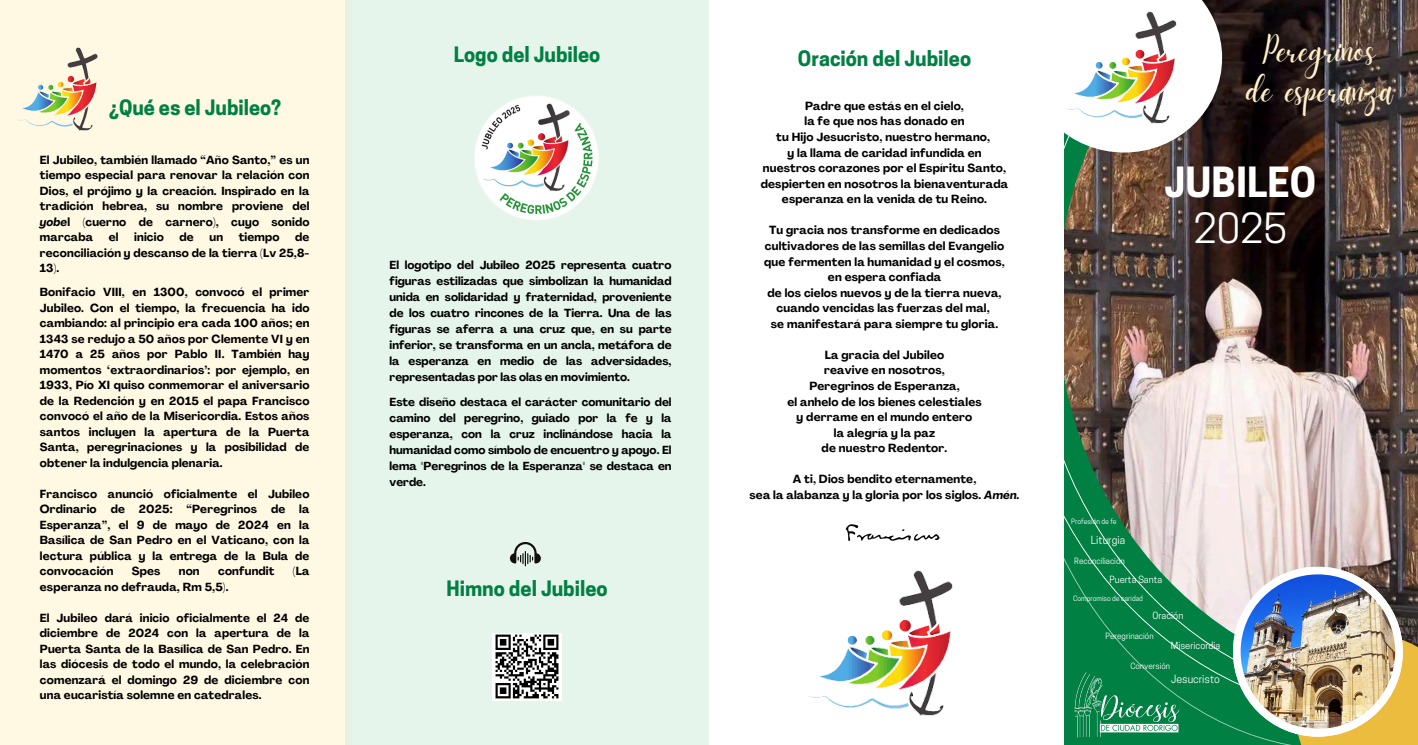
<style>
.page{position:relative;width:1418px;height:745px;background:#fff}
.page>*{position:absolute;margin:0;border:0;box-sizing:border-box;transform-origin:0 0}
.t1{font:700 39px/45.8px "Cooper Hewitt";color:#fff;text-align:center}
.t2{font:36.25px/40.2px "Daydream";color:#fff0c8;text-align:center}
.t3{font:700 20px "Cooper Hewitt";color:#008042}
.t4{font:700 19.88px "Cooper Hewitt";color:#008042}
.t5{font:700 11.62px/15.5px "Agrandir";letter-spacing:.015em;color:#000;text-align:center}
.t6{font:700 11.5px/15.5px "Agrandir";letter-spacing:.015em;color:#000;text-align:justify}
.t7{font:10.5px "Cooper Hewitt";color:#fff}
.t8{font:9.38px "Cooper Hewitt";color:#fff}
.t9{font:8.12px "Cooper Hewitt";color:#fff}
.t10{font:6.88px "Cooper Hewitt";color:#fff}
.s1{font-style:italic}
.s2{font-weight:400}
</style>
<div class="page">
<div style="left:0;top:0;width:352px;height:743px;background:#fff9e3"></div>
<img style="left:1064px;top:0;width:354px;height:690px">
<div style="left:1296px;top:635px;width:122px;height:109px;background:#ebbc3e"></div>
<svg style="left:1064px;top:0;width:158px;height:152px"></svg>
<img style="left:1064px;top:0;width:128px;height:140px">
<div style="left:345px;top:0;width:364px;height:744px;background:#e6f5eb"></div>
<img style="left:474px;top:96px;width:125px;height:124px">
<svg style="left:1233px;top:566px;width:169px;height:170px"></svg>
<img style="left:1240px;top:574px;width:155px;height:154px;border-radius:50%">
<svg style="left:510px;top:542px;width:31px;height:24px"></svg>
<img style="left:492px;top:633px;width:70px;height:67px">
<img style="left:845px;top:524px;width:95px;height:17px">
<img style="left:808px;top:570px;width:145px;height:146px">
<img style="left:16px;top:47px;width:82px;height:84px">
<img style="left:1064px;top:670px;width:120px;height:74px">
<h1 class="t4" style="left:109px;top:100px;width:173px">¿Qué es el Jubileo?</h1>
<h5 class="t6" style="left:40px;top:153px;width:271px">El Jubileo, también llamado “Año Santo,” es un tiempo especial para renovar la relación con Dios, el prójimo y la creación. Inspirado en la tradición hebrea, su nombre proviene del <span class="s1">yobe</span>l (cuerno de carnero), cuyo sonido marcaba</h5>
<h5 class="t6" style="left:109px;top:230px;width:11px">el</h5>
<h5 class="t6" style="left:134px;top:230px;width:31px">inicio</h5>
<h5 class="t6" style="left:180px;top:230px;width:16px">de</h5>
<h5 class="t6" style="left:209px;top:230px;width:15px">un</h5>
<h5 class="t6" style="left:239px;top:230px;width:42px">tiempo</h5>
<h5 class="t6" style="left:40px;top:230px;width:271px;text-indent:255px">de reconciliación y descanso de la tierra (Lv 25,8- 13).</h5>
<h5 class="t6" style="left:40px;top:286px;width:271px">Bonifacio VIII, en 1300, convocó el primer Jubileo. Con el tiempo, la frecuencia ha ido cambiando: al principio era cada 100 años; en 1343 se redujo a 50 años por Clemente VI y en 1470 a 25 años por Pablo II. También hay momentos ‘extraordinarios’: por ejemplo, en 1933, Pío XI quiso conmemorar el aniversario de la Redención y en 2015 el papa Francisco convocó el año de la Misericordia. Estos años santos incluyen la apertura de la Puerta Santa, peregrinaciones y la posibilidad de obtener la indulgencia plenaria.</h5>
<h6 class="t6" style="left:40px;top:487px;width:271px">Francisco anunció oficialmente el Jubileo Ordinario de 2025: “Peregrinos de la Esperanza”, el 9 de mayo de 2024 en la Basílica de San Pedro en el Vaticano, con la lectura pública y la entrega de la Bula de convocación</h6>
<h6 class="t6" style="left:132px;top:564px;width:30px">Spes</h6>
<h6 class="t6" style="left:179px;top:564px;width:22px">non</h6>
<h6 class="t6" style="left:218px;top:564px;width:58px">confundit</h6>
<h6 class="t6" style="left:293px;top:564px;width:18px">(La</h6>
<h6 class="t6" style="left:40px;top:580px;width:190px">esperanza no defrauda, Rm 5,5).</h6>
<h5 class="t6" style="left:40px;top:611px;width:271px">El Jubileo dará inicio oficialmente el 24 de diciembre de 2024 con la apertura de la Puerta Santa de la Basílica de San Pedro. En las diócesis de todo el mundo, la celebración comenzará el domingo 29 de diciembre con una eucaristía solemne en catedrales.</h5>
<h2 class="t3" style="left:454px;top:47px;width:148px">Logo del Jubileo</h2>
<h4 class="t6" style="left:390px;top:258px;width:283px;line-height:16px">El logotipo del Jubileo 2025 representa cuatro figuras estilizadas que simbolizan la humanidad unida en solidaridad y fraternidad, proveniente de los cuatro rincones de la Tierra. Una de las figuras se aferra a una cruz que, en su parte inferior, se transforma en un ancla, metáfora de la esperanza en medio de las adversidades, representadas por las olas en movimiento.</h4>
<h4 class="t6" style="left:390px;top:395px;width:283px;line-height:16px">Este diseño destaca el carácter comunitario del camino del peregrino, guiado por la fe y la esperanza, con la cruz inclinándose hacia la humanidad como símbolo de encuentro y apoyo. El lema "Peregrinos de la Esperanza" se destaca en verde.</h4>
<p class="t3" style="left:446px;top:581px;width:163px">Himno del Jubileo</p>
<h4 class="t3" style="left:798px;top:51px;width:175px">Oración del Jubileo</h4>
<p class="t5" style="left:761px;top:99px;width:249px">Padre que estás en el cielo,<br>la fe que nos has donado en<br>tu Hijo Jesucristo, nuestro hermano,<br>y la llama de caridad infundida en nuestros corazones por el Espíritu Santo, despierten en nosotros la bienaventurada esperanza en la venida de tu Reino.</p>
<h3 class="t5" style="left:764px;top:224px;width:242px">Tu gracia nos transforme en dedicados cultivadores de las semillas del Evangelio que fermenten la humanidad y el cosmos, en espera confiada<br>de los cielos nuevos y de la tierra nueva, cuando vencidas las fuerzas del mal,<br>se manifestará para siempre tu gloria.</h3>
<p class="t5" style="left:787px;top:348px;width:196px">La gracia del Jubileo<br>reavive en nosotros,<br>Peregrinos de Esperanza,<br>el anhelo de los bienes celestiales y derrame en el mundo entero<br>la alegría y la paz<br>de nuestro Redentor.</p>
<h3 class="t5" style="left:749px;top:472px;width:271px">A ti, Dios bendito eternamente,<br>sea la alabanza y la gloria por los siglos. <span class="s1">Amén.</span></h3>
<h4 class="t2" style="left:1246px;top:34px;width:148px">Peregrinos de esperanza</h4>
<h3 class="t1" style="left:1164px;top:164px;width:153px">JUBILEO<br><span class="s2">2025</span></h3>
<h4 class="t10" style="left:1071px;top:519px;width:47px">Profesión de fe</h4>
<h3 class="t7" style="left:1091px;top:536px;width:36px">Liturgia</h3>
<p class="t9" style="left:1074px;top:557px;width:52px">Reconciliación</p>
<h4 class="t8" style="left:1109px;top:576px;width:54px">Puerta Santa</h4>
<h4 class="t10" style="left:1073px;top:596px;width:71px">Compromiso de caridad</h4>
<h4 class="t8" style="left:1152px;top:612px;width:32px">Oración</h4>
<p class="t9" style="left:1105px;top:632px;width:50px">Peregrinación</p>
<p class="t9" style="left:1130px;top:662px;width:41px">Conversión</p>
<p class="t8" style="left:1170px;top:641px;width:51px">Misericordia</p>
<p class="t7" style="left:1171px;top:675px;width:50px">Jesucristo</p>
</div>
